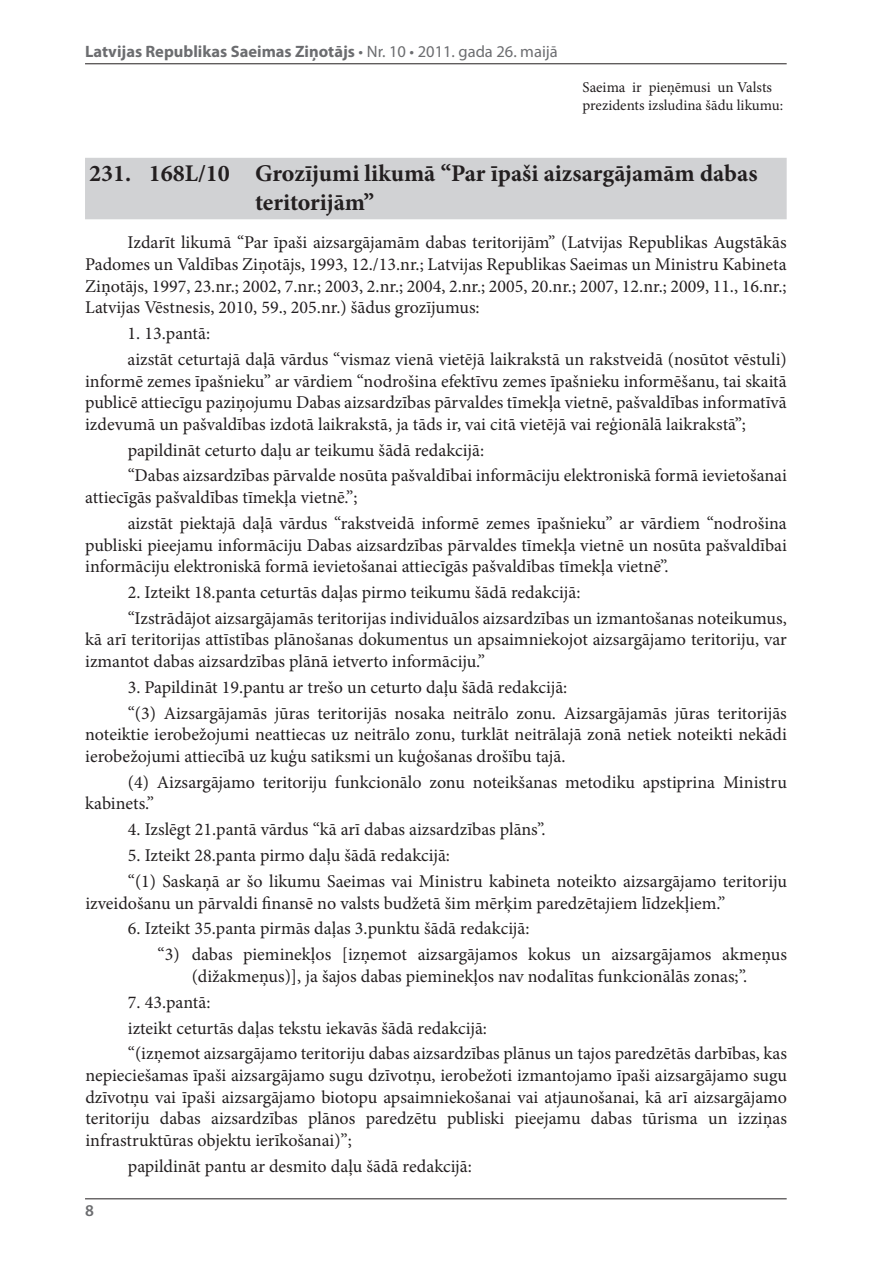
<style>
.page{position:relative;width:893px;height:1263px;background:#fff}
.page>*{position:absolute;margin:0;border:0;box-sizing:border-box;transform-origin:0 0}
.t1{font:700 24px/28.8px "Minion Pro";color:#231f20}
.t2{font:18px/21.6px "Minion Pro";color:#231f20}
.t3{font:700 16.5px "Myriad Pro";color:#6c6d70}
.t4{font:600 16.5px "Myriad Pro";color:#6c6d70}
.t5{font:15px/18px "Minion Pro";color:#231f20}
.s1{font-weight:400}
</style>
<div class="page">
<hr style="left:85px;top:63px;width:702px;height:1px;background:#231f20">
<hr style="left:85px;top:1198px;width:702px;height:1px;background:#231f20">
<div style="left:85px;top:158px;width:702px;height:61px;background:#d1d2d4"></div>
<p class="t3" style="left:85px;top:41px;width:474px">Latvijas Republikas Saeimas Ziņotājs <span class="s1">• Nr. 10 • 2011. gada 26. maijā</span></p>
<p class="t5" style="left:583px;top:78px;width:202px">Saeima ir pieņēmusi un Valsts prezidents izsludina šādu likumu:</p>
<h1 class="t1" style="left:255px;top:159px;width:504px;text-indent:-166px">231. 168L/10 Grozījumi likumā “Par īpaši aizsargājamām dabas teritorijām”</h1>
<p class="t2" style="left:85px;top:232px;width:703px;text-align:justify;text-indent:42px">Izdarīt likumā “Par īpaši aizsargājamām dabas teritorijām” (Latvijas Republikas Augstākās Padomes un Valdības Ziņotājs, 1993, 12./13.nr.; Latvijas Republikas Saeimas un Ministru Kabineta Ziņotājs, 1997, 23.nr.; 2002, 7.nr.; 2003, 2.nr.; 2004, 2.nr.; 2005, 20.nr.; 2007, 12.nr.; 2009, 11., 16.nr.; Latvijas Vēstnesis, 2010, 59., 205.nr.) šādus grozījumus:</p>
<p class="t2" style="left:128px;top:321px;width:661px;line-height:25.8px">1. 13.pantā:<br>aizstāt ceturtajā daļā vārdus “vismaz vienā vietējā laikrakstā un rakstveidā (nosūtot vēstuli)</p>
<p class="t2" style="left:85px;top:370px;width:703px;text-align:justify">informē zemes īpašnieku” ar vārdiem “nodrošina efektīvu zemes īpašnieku informēšanu, tai skaitā publicē attiecīgu paziņojumu Dabas aizsardzības pārvaldes tīmekļa vietnē, pašvaldības informatīvā izdevumā un pašvaldības izdotā laikrakstā, ja tāds ir, vai citā vietējā vai reģionālā laikrakstā”;</p>
<p class="t2" style="left:128px;top:437px;width:661px;line-height:25.8px">papildināt ceturto daļu ar teikumu šādā redakcijā:<br>“Dabas aizsardzības pārvalde nosūta pašvaldībai informāciju elektroniskā formā ievietošanai</p>
<p class="t2" style="left:128px;top:484px;width:661px;line-height:25.8px;text-indent:-43px">attiecīgās pašvaldības tīmekļa vietnē.”;<br>aizstāt piektajā daļā vārdus “rakstveidā informē zemes īpašnieku” ar vārdiem “nodrošina</p>
<p class="t2" style="left:85px;top:534px;width:703px">publiski pieejamu informāciju Dabas aizsardzības pārvaldes tīmekļa vietnē un nosūta pašvaldībai informāciju elektroniskā formā ievietošanai attiecīgās pašvaldības tīmekļa vietnē”.</p>
<p class="t2" style="left:128px;top:579px;width:661px;line-height:25.8px">2. Izteikt 18.panta ceturtās daļas pirmo teikumu šādā redakcijā:<br>“Izstrādājot aizsargājamās teritorijas individuālos aizsardzības un izmantošanas noteikumus,</p>
<p class="t2" style="left:85px;top:629px;width:703px">kā arī teritorijas attīstības plānošanas dokumentus un apsaimniekojot aizsargājamo teritoriju, var izmantot dabas aizsardzības plānā ietverto informāciju.”</p>
<p class="t2" style="left:128px;top:674px;width:661px;line-height:25.8px">3. Papildināt 19.pantu ar trešo un ceturto daļu šādā redakcijā:<br>“(3) Aizsargājamās jūras teritorijās nosaka neitrālo zonu. Aizsargājamās jūras teritorijās</p>
<p class="t2" style="left:85px;top:724px;width:703px">noteiktie ierobežojumi neattiecas uz neitrālo zonu, turklāt neitrālajā zonā netiek noteikti nekādi ierobežojumi attiecībā uz kuģu satiksmi un kuģošanas drošību tajā.</p>
<p class="t2" style="left:85px;top:771px;width:703px;text-indent:42px">(4) Aizsargājamo teritoriju funkcionālo zonu noteikšanas metodiku apstiprina Ministru kabinets.”</p>
<p class="t2" style="left:128px;top:819px;width:419px">4. Izslēgt 21.pantā vārdus “kā arī dabas aizsardzības plāns”.</p>
<p class="t2" style="left:128px;top:842px;width:661px;line-height:25.8px">5. Izteikt 28.panta pirmo daļu šādā redakcijā:<br>“(1) Saskaņā ar šo likumu Saeimas vai Ministru kabineta noteikto aizsargājamo teritoriju</p>
<p class="t2" style="left:85px;top:892px;width:642px">izveidošanu un pārvaldi finansē no valsts budžetā šim mērķim paredzētajiem līdzekļiem.”</p>
<p class="t2" style="left:158px;top:916px;width:631px;line-height:25.8px;text-indent:-30px">6. Izteikt 35.panta pirmās daļas 3.punktu šādā redakcijā:<br>“3) dabas pieminekļos [izņemot aizsargājamos kokus un aizsargājamos akmeņus</p>
<p class="t2" style="left:192px;top:965px;width:557px">(dižakmeņus)], ja šajos dabas pieminekļos nav nodalītas funkcionālās zonas;”.</p>
<p class="t2" style="left:128px;top:989px;width:661px;line-height:25.8px">7. 43.pantā:<br>izteikt ceturtās daļas tekstu iekavās šādā redakcijā:<br>“(izņemot aizsargājamo teritoriju dabas aizsardzības plānus un tajos paredzētās darbības, kas</p>
<p class="t2" style="left:85px;top:1064px;width:703px;text-align:justify">nepieciešamas īpaši aizsargājamo sugu dzīvotņu, ierobežoti izmantojamo īpaši aizsargājamo sugu dzīvotņu vai īpaši aizsargājamo biotopu apsaimniekošanai vai atjaunošanai, kā arī aizsargājamo teritoriju dabas aizsardzības plānos paredzētu publiski pieejamu dabas tūrisma un izziņas infrastruktūras objektu ierīkošanai)”;</p>
<p class="t2" style="left:128px;top:1155px;width:346px">papildināt pantu ar desmito daļu šādā redakcijā:</p>
<p class="t4" style="left:85px;top:1200px;width:10px">8</p>
</div>
